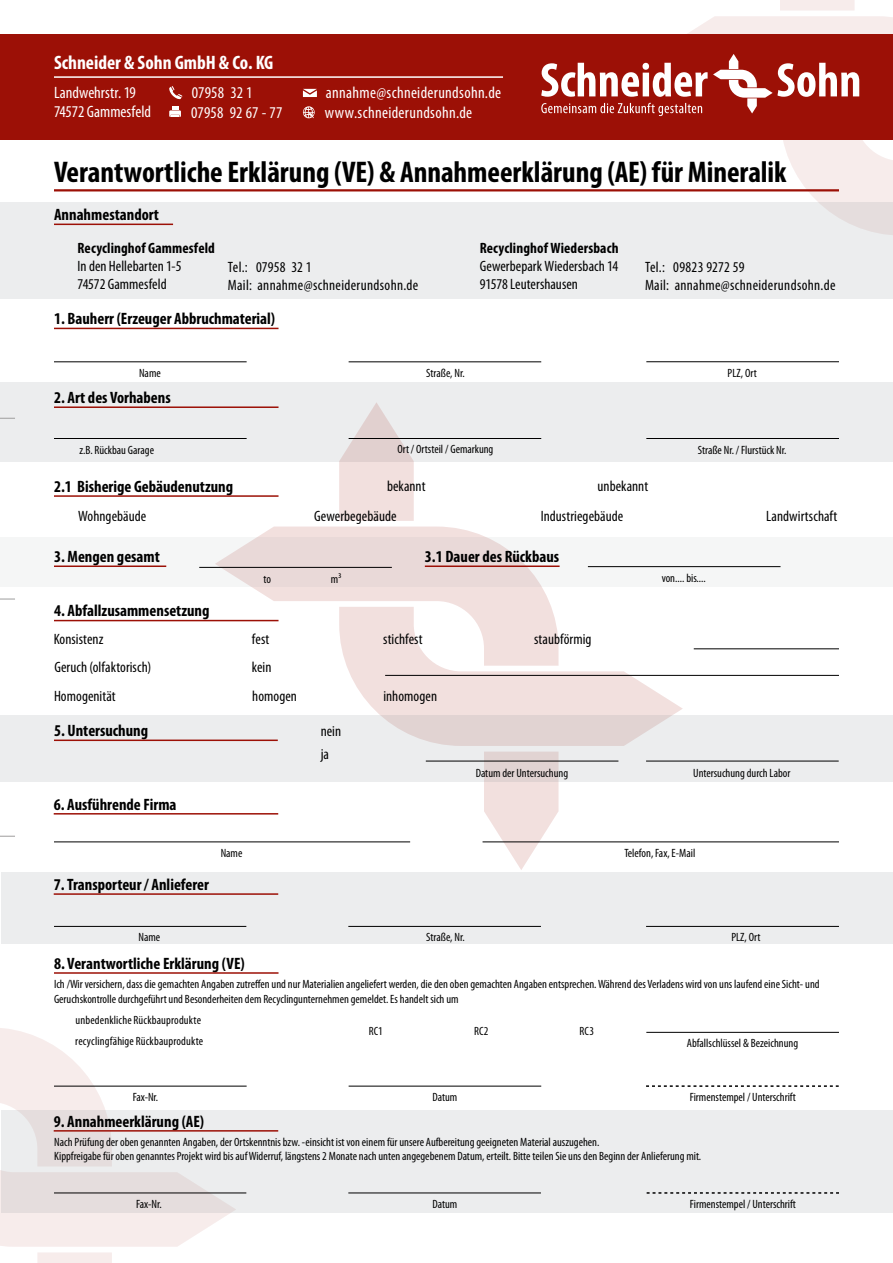
<style>
.page{position:relative;width:893px;height:1263px;background:#fff}
.page>*{position:absolute;margin:0;border:0;box-sizing:border-box;transform-origin:0 0}
.t1{font:700 condensed 30px "Myriad Pro";color:#000}
.t2{font:700 condensed 19.5px "Myriad Pro";color:#fff}
.t3{font:700 condensed 16.5px "Myriad Pro";color:#000}
.t4{font:condensed 16.5px/20.2px "Myriad Pro";letter-spacing:.015em;color:#fff}
.t5{font:condensed 15px/18px "Myriad Pro";letter-spacing:.005em;color:#000}
.t6{font:condensed 15px/18px "Myriad Pro";letter-spacing:.025em;color:#000}
.t7{font:700 condensed 15px "Myriad Pro";letter-spacing:.005em;color:#000}
.t8{font:condensed 12px/14.4px "Myriad Pro";color:#000}
</style>
<div class="page">
<div style="left:0;top:382px;width:893px;height:79px;background:#ecedee"></div>
<svg style="left:347px;top:666px;width:336px;height:49px;fill:#f2e0de"></svg>
<svg style="left:484px;top:781px;width:75px;height:89px"></svg>
<svg style="left:339px;top:402px;width:75px;height:119px"></svg>
<svg style="left:215px;top:526px;width:344px;height:140px;fill:#f2e0de"></svg>
<svg style="left:0;top:1028px;width:236px;height:235px"></svg>
<div style="left:0;top:34px;width:893px;height:105px;background:#9c1006"></div>
<svg style="left:541px;top:0;width:352px;height:203px"></svg>
<svg style="left:169px;top:86px;width:13px;height:13px"></svg>
<svg style="left:169px;top:106px;width:12px;height:11px"></svg>
<svg style="left:303px;top:89px;width:14px;height:8px"></svg>
<svg style="left:303px;top:106px;width:12px;height:12px"></svg>
<div style="left:0;top:203px;width:893px;height:96px;background:#ecedee"></div>
<svg style="left:54px;top:537px;width:727px;height:50px;fill:#f5f6f6"></svg>
<svg style="left:0;top:715px;width:893px;height:66px;background:#e9e7e8"></svg>
<div style="left:1px;top:872px;width:892px;height:71px;background:#ecedee"></div>
<div style="left:1px;top:1110px;width:892px;height:103px;background:linear-gradient(to right,#e9e5e6,#edf0f1)"></div>
<svg style="left:0;top:418px;width:15px;height:1px"></svg>
<svg style="left:0;top:836px;width:15px;height:1px"></svg>
<svg style="left:0;top:599px;width:15px;height:1px"></svg>
<hr style="left:54px;top:189px;width:785px;height:2px;background:#9c1006">
<hr style="left:54px;top:76px;width:449px;height:2px;background:#fff">
<hr style="left:54px;top:224px;width:119px;height:1px;background:#9c1006">
<hr style="left:54px;top:328px;width:225px;height:1px;background:#9c1006">
<svg style="left:646px;top:1085px;width:193px;height:2px"></svg>
<hr style="left:54px;top:361px;width:193px;height:1px;background:#000">
<hr style="left:349px;top:361px;width:192px;height:1px;background:#000">
<hr style="left:646px;top:361px;width:193px;height:1px;background:#000">
<hr style="left:54px;top:406px;width:225px;height:2px;background:#9c1006">
<hr style="left:54px;top:438px;width:193px;height:1px;background:#000">
<hr style="left:349px;top:438px;width:192px;height:1px;background:#000">
<hr style="left:646px;top:438px;width:193px;height:1px;background:#000">
<hr style="left:54px;top:495px;width:225px;height:2px;background:#9c1006">
<hr style="left:54px;top:565px;width:112px;height:2px;background:#9c1006">
<hr style="left:425px;top:565px;width:135px;height:2px;background:#9c1006">
<hr style="left:199px;top:567px;width:193px;height:1px;background:#000">
<hr style="left:588px;top:566px;width:192px;height:1px;background:#000">
<hr style="left:54px;top:620px;width:225px;height:1px;background:#9c1006">
<hr style="left:426px;top:761px;width:192px;height:1px;background:#000">
<hr style="left:646px;top:761px;width:193px;height:1px;background:#000">
<hr style="left:54px;top:739px;width:224px;height:2px;background:#9c1006">
<hr style="left:54px;top:813px;width:224px;height:1px;background:#9c1006">
<hr style="left:54px;top:841px;width:356px;height:1px;background:#000">
<hr style="left:483px;top:841px;width:356px;height:1px;background:#000">
<hr style="left:54px;top:893px;width:224px;height:2px;background:#9c1006">
<hr style="left:54px;top:926px;width:192px;height:1px;background:#000">
<hr style="left:348px;top:926px;width:193px;height:1px;background:#000">
<hr style="left:646px;top:926px;width:193px;height:1px;background:#000">
<hr style="left:54px;top:972px;width:225px;height:2px;background:#9c1006">
<hr style="left:54px;top:1086px;width:193px;height:1px;background:#000">
<hr style="left:349px;top:1086px;width:192px;height:1px;background:#000">
<hr style="left:54px;top:1130px;width:224px;height:1px;background:#9c1006">
<hr style="left:54px;top:1192px;width:192px;height:1px;background:#000">
<hr style="left:348px;top:1192px;width:193px;height:1px;background:#000">
<svg style="left:647px;top:1192px;width:192px;height:2px"></svg>
<hr style="left:646px;top:1032px;width:193px;height:1px;background:#000">
<hr style="left:385px;top:675px;width:454px;height:1px;background:#000">
<hr style="left:694px;top:648px;width:145px;height:1px;background:#000">
<h2 class="t2" style="left:54px;top:50px;width:221px">Schneider &amp; Sohn GmbH &amp; Co. KG</h2>
<h3 class="t4" style="left:54px;top:82px;width:99px;line-height:19.5px">Landwehrstr. 19<br>74572 Gammesfeld</h3>
<h3 class="t4" style="left:191px;top:82px;width:93px">07958 32 1<br>07958 92 67 - 77</h3>
<h3 class="t4" style="left:325px;top:82px;width:178px">annahme@schneiderundsohn.de www.schneiderundsohn.de</h3>
<h1 class="t1" style="left:54px;top:153px;width:734px">Verantwortliche Erklärung (VE) &amp; Annahmeerklärung (AE) für Mineralik</h1>
<h3 class="t3" style="left:54px;top:204px;width:107px">Annahmestandort</h3>
<p class="t7" style="left:78px;top:238px;width:139px">Recyclinghof Gammesfeld</p>
<p class="t5" style="left:78px;top:256px;width:105px">In den Hellebarten 1-5<br>74572 Gammesfeld</p>
<p class="t6" style="left:645px;top:257px;width:192px">Tel.: 09823 9272 59<br>Mail: annahme@schneiderundsohn.de</p>
<p class="t7" style="left:480px;top:238px;width:140px">Recyclinghof Wiedersbach</p>
<p class="t5" style="left:480px;top:256px;width:140px">Gewerbepark Wiedersbach 14<br>91578 Leutershausen</p>
<p class="t5" style="left:228px;top:257px;width:192px">Tel.: 07958 32 1<br>Mail: annahme@schneiderundsohn.de</p>
<h3 class="t3" style="left:54px;top:308px;width:223px">1. Bauherr (Erzeuger Abbruchmaterial)</h3>
<p class="t8" style="left:139px;top:366px;width:23px">Name</p>
<p class="t8" style="left:426px;top:365px;width:40px">Straße, Nr.</p>
<p class="t8" style="left:728px;top:366px;width:31px">PLZ, Ort</p>
<h3 class="t3" style="left:54px;top:387px;width:118px">2. Art des Vorhabens</h3>
<p class="t8" style="left:80px;top:442px;width:76px">z.B. Rückbau Garage</p>
<p class="t8" style="left:397px;top:442px;width:98px">Ort / Ortsteil / Gemarkung</p>
<p class="t8" style="left:698px;top:443px;width:90px">Straße Nr. / Flurstück Nr.</p>
<h3 class="t3" style="left:54px;top:476px;width:181px">2.1 Bisherige Gebäudenutzung</h3>
<p class="t5" style="left:387px;top:477px;width:40px">bekannt</p>
<p class="t5" style="left:598px;top:477px;width:52px">unbekannt</p>
<p class="t5" style="left:78px;top:507px;width:70px">Wohngebäude</p>
<p class="t5" style="left:314px;top:507px;width:84px">Gewerbegebäude</p>
<h3 class="t3" style="left:54px;top:546px;width:107px">3. Mengen gesamt</h3>
<h3 class="t3" style="left:425px;top:546px;width:136px">3.1 Dauer des Rückbaus</h3>
<p class="t8" style="left:662px;top:571px;width:46px">von.... bis....</p>
<h3 class="t3" style="left:54px;top:601px;width:157px">4. Abfallzusammensetzung</h3>
<p class="t5" style="left:54px;top:630px;width:51px">Konsistenz</p>
<p class="t5" style="left:252px;top:630px;width:19px">fest</p>
<p class="t5" style="left:383px;top:630px;width:41px">stichfest</p>
<p class="t5" style="left:534px;top:630px;width:59px">staubförmig</p>
<p class="t5" style="left:541px;top:507px;width:84px">Industriegebäude</p>
<p class="t5" style="left:766px;top:507px;width:73px">Landwirtschaft</p>
<p class="t8" style="left:263px;top:572px;width:9px">to</p>
<p class="t8" style="left:331px;top:572px;width:12px">m³</p>
<p class="t5" style="left:54px;top:658px;width:98px">Geruch (olfaktorisch)</p>
<p class="t5" style="left:252px;top:658px;width:21px">kein</p>
<p class="t5" style="left:54px;top:686px;width:63px">Homogenität</p>
<p class="t5" style="left:252px;top:686px;width:46px">homogen</p>
<p class="t5" style="left:383px;top:686px;width:55px">inhomogen</p>
<h3 class="t3" style="left:54px;top:720px;width:96px">5. Untersuchung</h3>
<h3 class="t3" style="left:54px;top:794px;width:124px">6. Ausführende Firma</h3>
<p class="t5" style="left:321px;top:719px;width:22px;line-height:23.2px">nein ja</p>
<p class="t8" style="left:476px;top:765px;width:94px">Datum der Untersuchung</p>
<p class="t8" style="left:693px;top:765px;width:99px">Untersuchung durch Labor</p>
<h3 class="t3" style="left:54px;top:874px;width:157px">7. Transporteur / Anlieferer</h3>
<p class="t8" style="left:221px;top:846px;width:23px">Name</p>
<p class="t8" style="left:624px;top:846px;width:72px">Telefon, Fax, E-Mail</p>
<p class="t8" style="left:139px;top:930px;width:23px">Name</p>
<p class="t8" style="left:426px;top:930px;width:40px">Straße, Nr.</p>
<p class="t8" style="left:731px;top:930px;width:31px">PLZ, Ort</p>
<h3 class="t3" style="left:54px;top:953px;width:192px">8. Verantwortliche Erklärung (VE)</h3>
<p class="t8" style="left:54px;top:977px;width:767px">Ich /Wir versichern, dass die gemachten Angaben zutreffen und nur Materialien angeliefert werden, die den oben gemachten Angaben entsprechen. Während des Verladens wird von uns laufend eine Sicht- und<br>Geruchskontrolle durchgeführt und Besonderheiten dem Recyclingunternehmen gemeldet. Es handelt sich um</p>
<p class="t8" style="left:75px;top:1009px;width:129px;line-height:21px">unbedenkliche Rückbauprodukte recyclingfähige Rückbauprodukte</p>
<p class="t8" style="left:369px;top:1023px;width:15px">RC1</p>
<p class="t8" style="left:474px;top:1023px;width:16px">RC2</p>
<p class="t8" style="left:580px;top:1023px;width:16px">RC3</p>
<p class="t8" style="left:687px;top:1036px;width:113px">Abfallschlüssel &amp; Bezeichnung</p>
<p class="t8" style="left:133px;top:1090px;width:27px">Fax-Nr.</p>
<h3 class="t3" style="left:54px;top:1111px;width:152px">9. Annahmeerklärung (AE)</h3>
<p class="t8" style="left:432px;top:1090px;width:26px">Datum</p>
<p class="t8" style="left:690px;top:1090px;width:108px">Firmenstempel / Unterschrift</p>
<p class="t8" style="left:54px;top:1135px;width:648px">Nach Prüfung der oben genannten Angaben, der Ortskenntnis bzw. -einsicht ist von einem für unsere Aufbereitung geeigneten Material auszugehen.<br>Kippfreigabe für oben genanntes Projekt wird bis auf Widerruf, längstens 2 Monate nach unten angegebenem Datum, erteilt. Bitte teilen Sie uns den Beginn der Anlieferung mit.</p>
<p class="t8" style="left:136px;top:1197px;width:27px">Fax-Nr.</p>
<p class="t8" style="left:432px;top:1197px;width:26px">Datum</p>
<p class="t8" style="left:690px;top:1197px;width:108px">Firmenstempel / Unterschrift</p>
</div>
